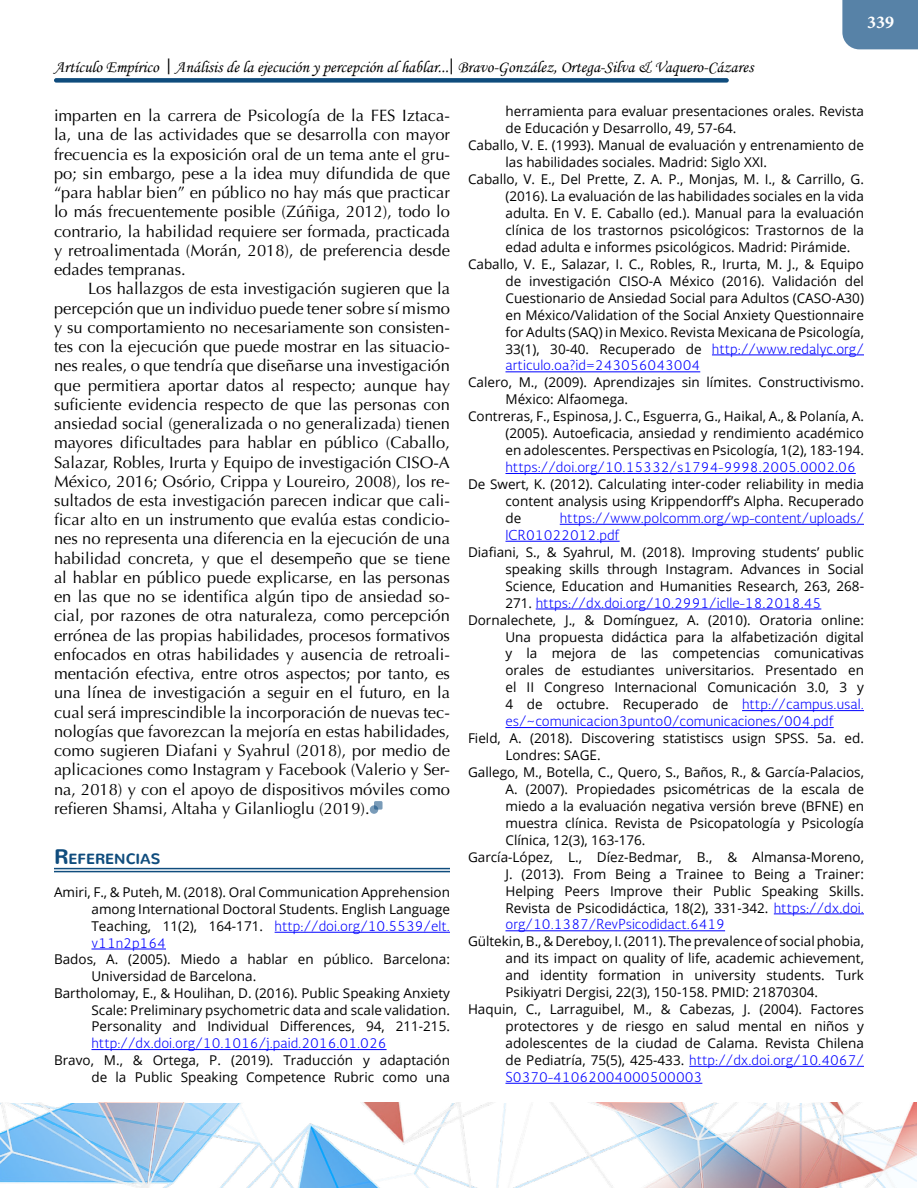
<style>
.page{position:relative;width:918px;height:1188px;background:#fff}
.page>*{position:absolute;margin:0;border:0;box-sizing:border-box;transform-origin:0 0}
.t1{font:700 18px "Minion Pro";color:#fff}
.t2{font:16.5px/19.2px "Optima";color:#000;text-align:justify}
.t3{font:16.5px "Monotype Corsiva";color:#000}
.Nivel_1{font:800 14.7px "Nunito";color:#0f4c7d}
.Referencias_texto{font:13.5px/17px "Open Sans";color:#000;text-align:justify}
.Referencias_texto-2{font:300 13.5px/17px "Soberana Sans";color:#00f}
.s1{font-family:"Soberana Sans";font-size:15px}
.s2{font-size:21px}
.s3{font-family:"Soberana Sans";font-weight:300;color:#00f}
</style>
<div class="page">
<div style="left:842px;top:0;width:76px;height:49px;background:#5782a7"></div>
<div style="left:54px;top:78px;width:675px;height:5px;background:#0f4c7d;border-radius:2px"></div>
<img style="left:0;top:1103px;width:917px;height:84px">
<hr style="left:54px;top:868px;width:396px;height:1px;background:#0f4c7d">
<hr style="left:54px;top:871px;width:396px;height:1px;background:#0f4c7d">
<hr style="left:275px;top:932px;width:175px;height:1px;background:#00f">
<hr style="left:91px;top:949px;width:75px;height:1px;background:#00f">
<hr style="left:91px;top:1049px;width:296px;height:1px;background:#00f">
<svg style="left:370px;top:805px;width:8px;height:9px"></svg>
<svg style="left:374px;top:801px;width:9px;height:9px"></svg>
<hr style="left:712px;top:355px;width:152px;height:1px;background:#00f">
<hr style="left:505px;top:372px;width:195px;height:1px;background:#00f">
<hr style="left:505px;top:473px;width:351px;height:1px;background:#00f">
<hr style="left:560px;top:524px;width:304px;height:1px;background:#00f">
<hr style="left:505px;top:541px;width:115px;height:1px;background:#00f">
<hr style="left:536px;top:609px;width:285px;height:1px;background:#00f">
<hr style="left:742px;top:710px;width:122px;height:1px;background:#00f">
<hr style="left:505px;top:727px;width:329px;height:1px;background:#00f">
<hr style="left:774px;top:914px;width:90px;height:1px;background:#00f">
<hr style="left:505px;top:930px;width:220px;height:1px;background:#00f">
<hr style="left:689px;top:1066px;width:175px;height:1px;background:#00f">
<hr style="left:505px;top:1083px;width:197px;height:1px;background:#00f">
<h1 class="t1" style="left:867px;top:10px;width:28px">339</h1>
<p class="t3" style="left:54px;top:57px;width:701px">Artículo Empírico <span class="s1">|</span> Análisis de la ejecución y percepción al hablar...<span class="s1">|</span> Bravo-González, Ortega-Silva &amp; Vaquero-Cázares</p>
<p class="t2" style="left:54px;top:106px;width:398px">imparten en la carrera de Psicología de la FES Iztaca&shy;la, una de las actividades que se desarrolla con mayor frecuencia es la exposición oral de un tema ante el gru&shy;po; sin embargo, pese a la idea muy difundida de que “para hablar bien” en público no hay más que practicar lo más frecuentemente posible (Zúñiga, 2012), todo lo contrario, la habilidad requiere ser formada, practicada y retroalimentada (Morán, 2018), de preferencia desde edades tempranas.</p>
<p class="t2" style="left:54px;top:279px;width:398px;text-indent:34px">Los hallazgos de esta investigación sugieren que la percepción que un individuo puede tener sobre sí mismo y su comportamiento no necesariamente son consisten&shy;tes con la ejecución que puede mostrar en las situacio&shy;nes reales, o que tendría que diseñarse una investigación que permitiera aportar datos al respecto; aunque hay suficiente evidencia respecto de que las personas con ansiedad social (generalizada o no generalizada) tienen mayores dificultades para hablar en público (Caballo, Salazar, Robles, Irurta y Equipo de investigación CISO-A México, 2016; Osório, Crippa y Loureiro, 2008), los re&shy;sultados de esta investigación parecen indicar que cali&shy;ficar alto en un instrumento que evalúa estas condicio&shy;nes no representa una diferencia en la ejecución de una habilidad concreta, y que el desempeño que se tiene al hablar en público puede explicarse, en las personas en las que no se identifica algún tipo de ansiedad so&shy;cial, por razones de otra naturaleza, como percepción errónea de las propias habilidades, procesos formativos enfocados en otras habilidades y ausencia de retroali&shy;mentación efectiva, entre otros aspectos; por tanto, es una línea de investigación a seguir en el futuro, en la cual será imprescindible la incorporación de nuevas tec&shy;nologías que favorezcan la mejoría en estas habilidades, como sugieren Diafani y Syahrul (2018), por medio de aplicaciones como Instagram y Facebook (Valerio y Ser&shy;na, 2018) y con el apoyo de dispositivos móviles como refieren Shamsi, Altaha y Gilanlioglu (2019).</p>
<p class="Nivel_1" style="left:54px;top:845px;width:108px"><span class="s2">R</span> EFERENCIAS</p>
<p class="Referencias_texto" style="left:91px;top:884px;width:360px;text-indent:-37px">Amiri, F., &amp; Puteh, M. (2018). Oral Communication Apprehension among International Doctoral Students. English Language Teaching, 11(2), 164-171. <span class="s3">http://doi.org/10.5539/elt. v11n2p164</span></p>
<p class="Referencias_texto" style="left:91px;top:951px;width:360px;text-indent:-37px">Bados, A. (2005). Miedo a hablar en público. Barcelona:<br>Universidad de Barcelona.</p>
<p class="Referencias_texto" style="left:91px;top:984px;width:360px;text-indent:-37px">Bartholomay, E., &amp; Houlihan, D. (2016). Public Speaking Anxiety Scale: Preliminary psychometric data and scale validation.<br>Personality and Individual Differences, 94, 211-215. <span class="s3">http://dx.doi.org/10.1016/j.paid.2016.01.026</span></p>
<p class="Referencias_texto" style="left:54px;top:1051px;width:398px;text-align:right">Bravo, M., &amp; Ortega, P. (2019). Traducción y adaptación de la Public Speaking Competence Rubric como una</p>
<p class="Referencias_texto" style="left:505px;top:103px;width:360px">herramienta para evaluar presentaciones orales. Revista de Educación y Desarrollo, 49, 57-64.</p>
<p class="Referencias_texto" style="left:505px;top:137px;width:360px;text-indent:-37px">Caballo, V. E. (1993). Manual de evaluación y entrenamiento de las habilidades sociales. Madrid: Siglo XXI.</p>
<p class="Referencias_texto" style="left:505px;top:170px;width:360px;text-indent:-37px">Caballo, V. E., Del Prette, Z. A. P., Monjas, M. I., &amp; Carrillo, G. (2016). La evaluación de las habilidades sociales en la vida adulta. En V. E. Caballo (ed.). Manual para la evaluación clínica de los trastornos psicológicos: Trastornos de la edad adulta e informes psicológicos. Madrid: Pirámide.</p>
<p class="Referencias_texto" style="left:505px;top:255px;width:360px;text-indent:-37px">Caballo, V. E., Salazar, I. C., Robles, R., Irurta, M. J., &amp; Equipo de investigación CISO-A México (2016). Validación del Cuestionario de Ansiedad Social para Adultos (CASO-A30) en México/Validation of the Social Anxiety Questionnaire for Adults (SAQ) in Mexico. Revista Mexicana de Psicología, 33(1), 30-40. Recuperado de <span class="s3">http://www.redalyc.org/ articulo.oa?id=243056043004</span></p>
<p class="Referencias_texto" style="left:505px;top:374px;width:360px;text-indent:-37px">Calero, M., (2009). Aprendizajes sin límites. Constructivismo.<br>México: Alfaomega.</p>
<p class="Referencias_texto" style="left:505px;top:408px;width:360px;text-indent:-37px">Contreras, F., Espinosa, J. C., Esguerra, G., Haikal, A., &amp; Polanía, A. (2005). Autoeficacia, ansiedad y rendimiento académico en adolescentes. Perspectivas en Psicología, 1(2), 183-194. <span class="s3">https://doi.org/10.15332/s1794-9998.2005.0002.06</span></p>
<p class="Referencias_texto" style="left:505px;top:475px;width:360px;text-indent:-37px">De Swert, K. (2012). Calculating inter-coder reliability in media content analysis using Krippendorff’s Alpha. Recuperado de</p>
<p class="Referencias_texto-2" style="left:505px;top:509px;width:360px;text-indent:54px">https://www.polcomm.org/wp-content/uploads/<br>ICR01022012.pdf</p>
<p class="Referencias_texto" style="left:505px;top:543px;width:360px;text-indent:-37px">Diafiani, S., &amp; Syahrul, M. (2018). Improving students’ public speaking skills through Instagram. Advances in Social Science, Education and Humanities Research, 263, 268- 271. <span class="s3">https://dx.doi.org/10.2991/iclle-18.2018.45</span></p>
<p class="Referencias_texto" style="left:505px;top:611px;width:360px;text-indent:-37px">Dornalechete, J., &amp; Domínguez, A. (2010). Oratoria online:<br>Una propuesta didáctica para la alfabetización digital y la mejora de las competencias comunicativas orales de estudiantes universitarios. Presentado en el II Congreso Internacional Comunicación 3.0, 3 y 4 de octubre. Recuperado de <span class="s3">http://campus.usal. es/~comunicacion3punto0/comunicaciones/004.pdf</span></p>
<p class="Referencias_texto" style="left:505px;top:729px;width:360px;text-indent:-37px">Field, A. (2018). Discovering statistiscs usign SPSS. 5a. ed.<br>Londres: SAGE.</p>
<p class="Referencias_texto" style="left:505px;top:763px;width:360px;text-indent:-37px">Gallego, M., Botella, C., Quero, S., Baños, R., &amp; García-Palacios, A. (2007). Propiedades psicométricas de la escala de miedo a la evaluación negativa versión breve (BFNE) en muestra clínica. Revista de Psicopatología y Psicología Clínica, 12(3), 163-176.</p>
<p class="Referencias_texto" style="left:505px;top:848px;width:360px;text-indent:-37px">García-López, L., Díez-Bedmar, B., &amp; Almansa-Moreno, J. (2013). From Being a Trainee to Being a Trainer:<br>Helping Peers Improve their Public Speaking Skills.<br>Revista de Psicodidáctica, 18(2), 331-342. <span class="s3">https://dx.doi. org/10.1387/RevPsicodidact.6419</span></p>
<p class="Referencias_texto" style="left:505px;top:933px;width:360px;text-indent:-37px">Gültekin, B., &amp; Dereboy, I. (2011). The prevalence of social phobia, and its impact on quality of life, academic achievement, and identity formation in university students. Turk Psikiyatri Dergisi, 22(3), 150-158. PMID: 21870304.</p>
<p class="Referencias_texto" style="left:505px;top:1000px;width:360px;text-indent:-37px">Haquin, C., Larraguibel, M., &amp; Cabezas, J. (2004). Factores protectores y de riesgo en salud mental en niños y adolescentes de la ciudad de Calama. Revista Chilena de Pediatría, 75(5), 425-433. <span class="s3">http://dx.doi.org/10.4067/ S0370-41062004000500003</span></p>
</div>
